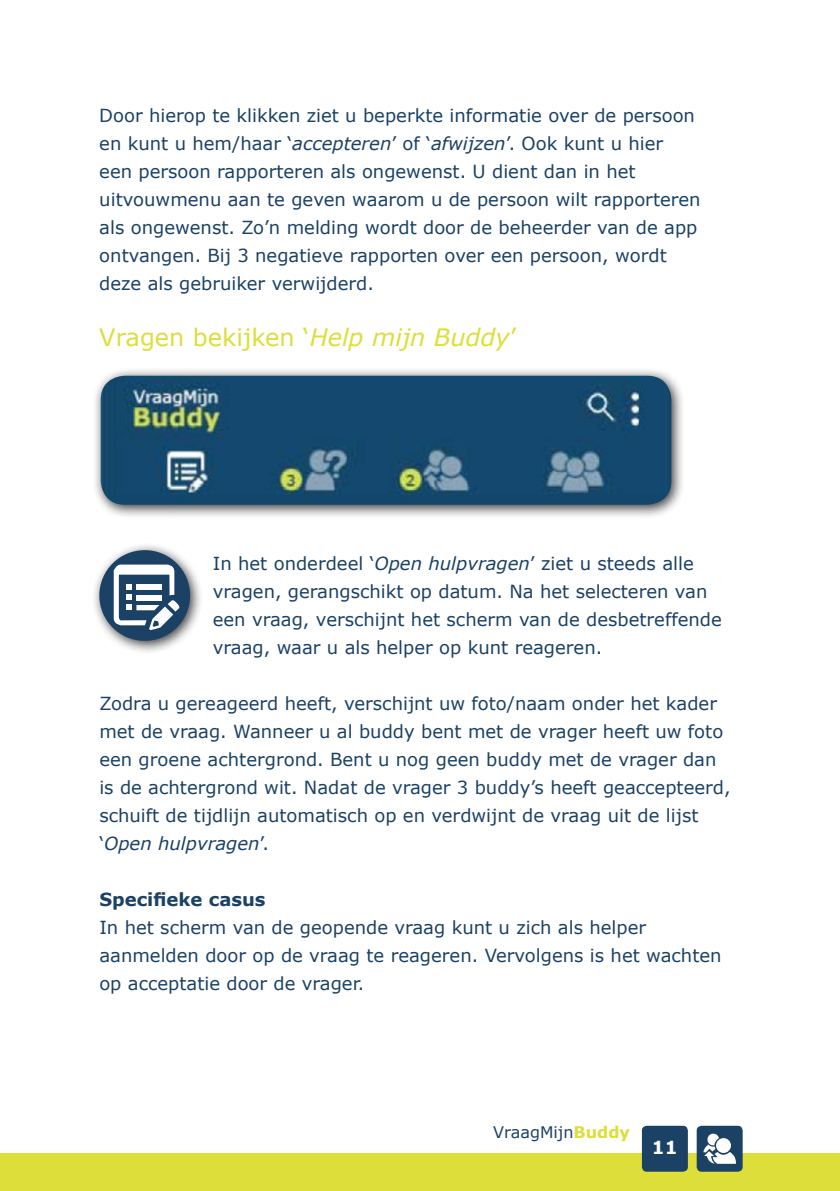
<style>
.page{position:relative;width:840px;height:1191px;background:#fff}
.page>*{position:absolute;margin:0;border:0;box-sizing:border-box;transform-origin:0 0}
.t1{font:24px "Verdana";color:#ddde3a}
.t2{font:18px/28px "Verdana";color:#1b4165}
.t3{font:700 18px "Verdana";color:#1b4165}
.t4{font:700 18px "Verdana";color:#fff}
.t5{font:16px "Verdana";color:#1b4165}
.s1{font-style:italic}
.s2{font-weight:700;color:#ddde3a}
</style>
<div class="page">
<div style="left:0;top:1153px;width:839px;height:38px;background:#ddde3a"></div>
<div style="left:696px;top:1125px;width:46px;height:46px;background:#1b4165;border-radius:5px"></div>
<svg style="left:703px;top:1133px;width:33px;height:30px"></svg>
<div style="left:715px;top:1138px;width:15px;height:15px;background:#fff;border-radius:50%"></div>
<div style="left:641px;top:1125px;width:46px;height:46px;background:#1b4165;border-radius:5px"></div>
<div style="left:92px;top:367px;width:593px;height:152px;background:#000;opacity:.75"></div>
<img style="left:101px;top:376px;width:570px;height:129px">
<div style="left:90px;top:541px;width:113px;height:113px;background:#000;opacity:.75"></div>
<div style="left:99px;top:550px;width:91px;height:91px;background:#1b4165;border-radius:50%"></div>
<svg style="left:114px;top:564px;width:65px;height:66px"></svg>
<p class="t2" style="left:99px;top:101px;width:602px">Door hierop te klikken ziet u beperkte informatie over de persoon en kunt u hem/haar ‘<span class="s1">accepteren</span>’ of ‘<span class="s1">afwijzen</span>’. Ook kunt u hier<br>een persoon rapporteren als ongewenst. U dient dan in het uitvouwmenu aan te geven waarom u de persoon wilt rapporteren als ongewenst. Zo’n melding wordt door de beheerder van de app ontvangen. Bij 3 negatieve rapporten over een persoon, wordt deze als gebruiker verwijderd.</p>
<h1 class="t1" style="left:99px;top:320px;width:418px">Vragen bekijken ‘<span class="s1">Help mijn Buddy</span>’</h1>
<p class="t2" style="left:213px;top:549px;width:510px">In het onderdeel ‘<span class="s1">Open hulpvragen</span>’ ziet u steeds alle vragen, gerangschikt op datum. Na het selecteren van een vraag, verschijnt het scherm van de desbetreffende vraag, waar u als helper op kunt reageren.</p>
<p class="t2" style="left:99px;top:689px;width:632px">Zodra u gereageerd heeft, verschijnt uw foto/naam onder het kader met de vraag. Wanneer u al buddy bent met de vrager heeft uw foto een groene achtergrond. Bent u nog geen buddy met de vrager dan is de achtergrond wit. Nadat de vrager 3 buddy’s heeft geaccepteerd, schuift de tijdlijn automatisch op en verdwijnt de vraag uit de lijst ‘<span class="s1">Open hulpvragen</span>’.</p>
<p class="t3" style="left:99px;top:886px;width:168px">Specifieke casus</p>
<p class="t2" style="left:99px;top:913px;width:623px">In het scherm van de geopende vraag kunt u zich als helper aanmelden door op de vraag te reageren. Vervolgens is het wachten op acceptatie door de vrager.</p>
<p class="t5" style="left:493px;top:1121px;width:138px">VraagMijn<span class="s2">Buddy</span></p>
<p class="t4" style="left:651px;top:1134px;width:27px">11</p>
</div>
